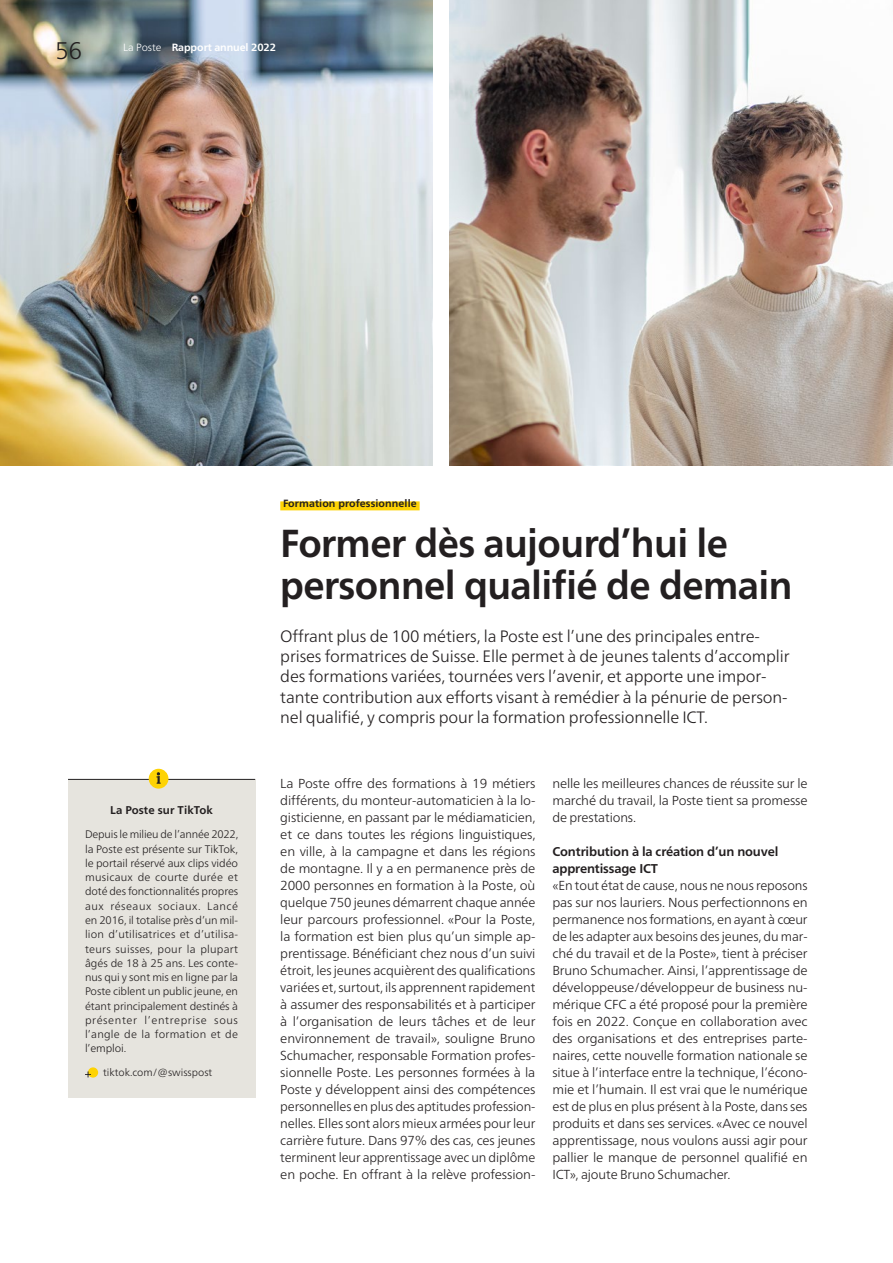
<style>
.page{position:relative;width:893px;height:1263px;background:#fff}
.page>*{position:absolute;margin:0;border:0;box-sizing:border-box;transform-origin:0 0}
.t1{font:700 39px/42px "Frutiger Neue LT Pro";letter-spacing:-.015em;color:#231f20}
.t2{font:300 24px "Frutiger Neue LT Pro";color:#231f20}
.t3{font:300 16.5px/20.2px "Frutiger Neue LT Pro";letter-spacing:-.01em;color:#231f20}
.t4{font:300 13.05px/17px "Frutiger Neue LT Pro";letter-spacing:-.01em;color:#231f20;text-align:justify}
.t5{font:700 12.75px/17px "Frutiger Neue LT Pro";letter-spacing:-.01em;color:#231f20}
.t6{font:700 11.25px "Frutiger Neue LT Pro";letter-spacing:.01em;color:#231f20}
.t7{font:300 10.95px/14.2px "Frutiger Neue LT Pro";letter-spacing:.02em;color:#231f20;text-align:justify}
.t8{font:700 10.5px "Frutiger Neue LT Pro";letter-spacing:.01em;color:#231f20}
.t9{font:700 10.5px "Frutiger Neue LT Pro";letter-spacing:-.005em;color:#fff}
.t10{font:300 10.5px "Frutiger Neue LT Pro";color:#231f20}
.s1{font-weight:300}
</style>
<div class="page">
<img style="left:0;top:0;width:432px;height:465px">
<img style="left:449px;top:0;width:444px;height:465px">
<div style="left:280px;top:501px;width:140px;height:9px;background:#fed304"></div>
<div style="left:68px;top:779px;width:187px;height:319px;background:#e6e4de"></div>
<hr style="left:68px;top:779px;width:187px;height:1px;background:#231f20">
<div style="left:149px;top:769px;width:19px;height:20px;background:#fed304;border-radius:50%"></div>
<svg style="left:157px;top:772px;width:4px;height:12px"></svg>
<div style="left:88px;top:1067px;width:10px;height:10px;background:#fed304;border-radius:50%"></div>
<svg style="left:85px;top:1071px;width:6px;height:6px"></svg>
<h2 class="t2" style="left:55px;top:37px;width:29px">56</h2>
<p class="t9" style="left:123px;top:41px;width:154px"><span class="s1">La Poste</span> Rapport annuel 2022</p>
<h2 class="t8" style="left:283px;top:497px;width:135px">Formation professionnelle</h2>
<p class="t1" style="left:280px;top:523px;width:514px">Former dès aujourd’hui le personnel qualifié de demain</p>
<h3 class="t6" style="left:110px;top:803px;width:104px">La Poste sur TikTok</h3>
<p class="t7" style="left:85px;top:827px;width:155px">Depuis le milieu de l’année 2022, la Poste est présente sur TikTok, le portail réservé aux clips vidéo musicaux de courte durée et doté des fonctionnalités propres aux réseaux sociaux. Lancé en 2016, il totalise près d’un mil&shy;lion d’utilisatrices et d’utilisa&shy;teurs suisses, pour la plupart âgés de 18 à 25 ans. Les conte&shy;nus qui y sont mis en ligne par la Poste ciblent un public jeune, en étant principalement destinés à présenter l’entreprise sous l’angle de la formation et de l’emploi.</p>
<p class="t10" style="left:103px;top:1066px;width:111px">tiktok.com/@swisspost</p>
<p class="t3" style="left:280px;top:626px;width:511px">Offrant plus de 100 métiers, la Poste est l’une des principales entre&shy;prises formatrices de Suisse. Elle permet à de jeunes talents d’accomplir des formations variées, tournées vers l’avenir, et apporte une impor&shy;tante contribution aux efforts visant à remédier à la pénurie de person&shy;nel qualifié, y compris pour la formation professionnelle ICT.</p>
<p class="t4" style="left:280px;top:775px;width:257px">La Poste offre des formations à 19 métiers différents, du monteur-automaticien à la lo&shy;gisticienne, en passant par le médiamaticien, et ce dans toutes les régions linguistiques, en ville, à la campagne et dans les régions de montagne. Il y a en permanence près de 2000 personnes en formation à la Poste, où quelque 750 jeunes démarrent chaque année leur parcours professionnel. «Pour la Poste, la formation est bien plus qu’un simple ap&shy;prentissage. Bénéficiant chez nous d’un suivi étroit, les jeunes acquièrent des qualifications variées et, surtout, ils apprennent rapidement à assumer des responsabilités et à participer à l’organisation de leurs tâches et de leur environnement de travail», souligne Bruno Schumacher, responsable Formation profes&shy;sionnelle Poste. Les personnes formées à la Poste y développent ainsi des compétences personnelles en plus des aptitudes profession&shy;nelles. Elles sont alors mieux armées pour leur carrière future. Dans 97% des cas, ces jeunes terminent leur apprentissage avec un diplôme en poche. En offrant à la relève profession-</p>
<p class="t4" style="left:552px;top:775px;width:257px">nelle les meilleures chances de réussite sur le marché du travail, la Poste tient sa promesse de prestations.</p>
<h3 class="t5" style="left:552px;top:843px;width:228px">Contribution à la création d’un nouvel apprentissage ICT</h3>
<p class="t4" style="left:552px;top:877px;width:257px">«En tout état de cause, nous ne nous reposons pas sur nos lauriers. Nous perfectionnons en permanence nos formations, en ayant à cœur de les adapter aux besoins des jeunes, du mar&shy;ché du travail et de la Poste», tient à préciser Bruno Schumacher. Ainsi, l’apprentissage de développeuse/développeur de business nu&shy;mérique CFC a été proposé pour la première fois en 2022. Conçue en collaboration avec des organisations et des entreprises parte&shy;naires, cette nouvelle formation nationale se situe à l’interface entre la technique, l’écono&shy;mie et l’humain. Il est vrai que le numérique est de plus en plus présent à la Poste, dans ses produits et dans ses services. «Avec ce nouvel apprentissage, nous voulons aussi agir pour pallier le manque de personnel qualifié en ICT», ajoute Bruno Schumacher.</p>
</div>
